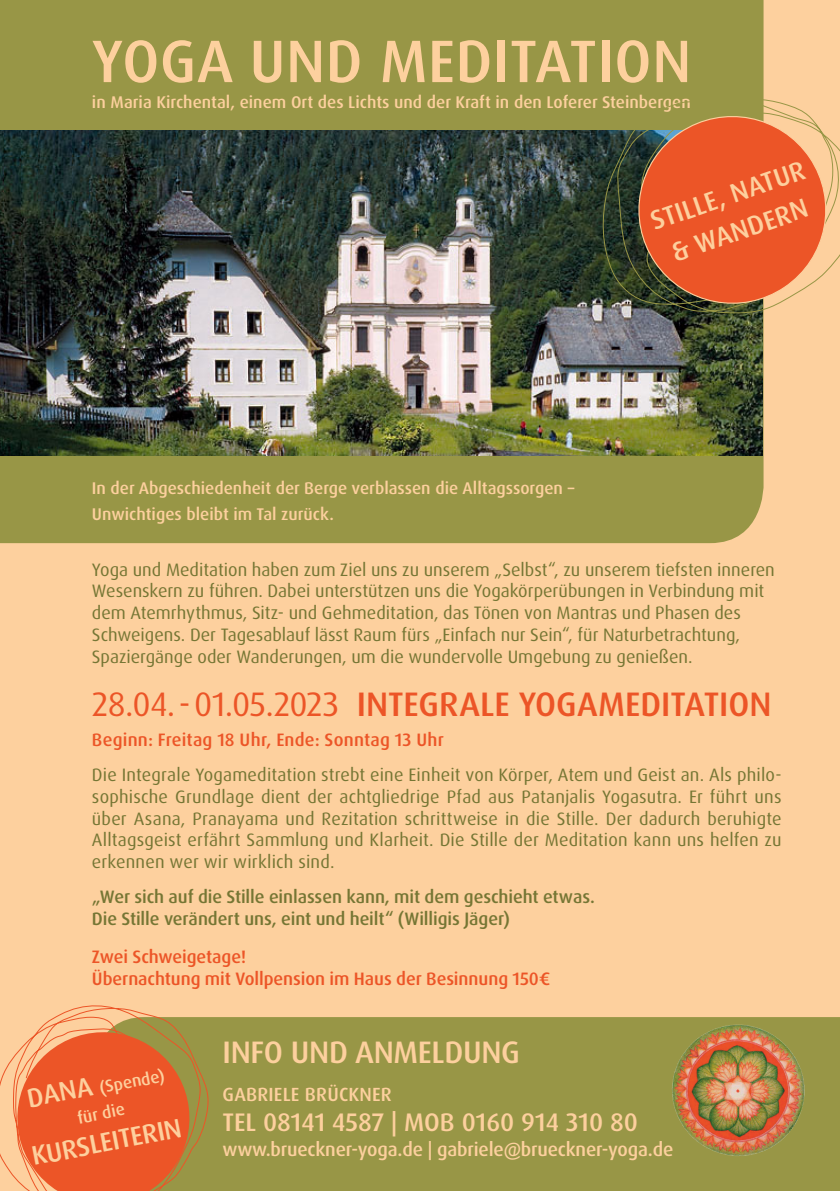
<style>
.page{position:relative;width:840px;height:1191px;background:#fff}
.page>*{position:absolute;margin:0;border:0;box-sizing:border-box;transform-origin:0 0}
.t1{font:500 60px "Dax Pro";letter-spacing:.01em;color:#fdd09e}
.t2{font:500 34px "Dax Pro";color:#ec5527}
.t3{font:500 31px "Dax Pro";letter-spacing:-.01em;color:#fdd09e}
.t4{font:500 26.8px/36.8px "Dax Pro";color:#fdd09e;text-align:center}
.t5{font:500 25.4px "Dax Pro";color:#fdd09e}
.t6{font:500 19px "Dax Pro";letter-spacing:-.01em;color:#fdd09e}
.t7{font:500 19px "Dax Pro";letter-spacing:.01em;color:#fdd09e}
.t8{font:18px/21.6px "Dax Pro";color:#757634;text-align:justify}
.t9{font:500 18px/21.6px "Dax Pro";letter-spacing:-.005em;color:#757634}
.t10{font:500 18px/21.6px "Dax Pro";letter-spacing:-.005em;color:#ec5527}
.t11{font:500 17px/25.4px "Dax Pro";color:#fdd09e}
.s1{font-weight:400}
.s2{font-size:26.8px}
</style>
<div class="page">
<div style="left:0;top:0;width:839px;height:1191px;background:#fdd09e"></div>
<div style="left:0;top:0;width:763px;height:543px;background:#989646"></div>
<div style="left:210px;top:1017px;width:629px;height:174px;background:#989646"></div>
<img style="left:0;top:130px;width:762px;height:325px">
<img style="left:667px;top:1021px;width:139px;height:136px">
<svg style="left:0;top:1005px;width:210px;height:186px"></svg>
<svg style="left:600px;top:95px;width:239px;height:219px"></svg>
<svg style="left:625px;top:104px;width:213px;height:212px"></svg>
<h1 class="t1" style="left:92px;top:23px;width:600px">YOGA UND MEDITATION</h1>
<p class="t11" style="left:92px;top:89px;width:600px">in Maria Kirchental, einem Ort des Lichts und der Kraft in den Loferer Steinbergen</p>
<h3 class="t4" style="left:645px;top:204px;width:163px;rotate:-19deg">STILLE, NATUR &amp; WANDERN</h3>
<p class="t11" style="left:92px;top:476px;width:483px">In der Abgeschiedenheit der Berge verblassen die Alltagssorgen –<br>Unwichtiges bleibt im Tal zurück.</p>
<p class="t8" style="left:92px;top:559px;width:684px;text-align:left">Yoga und Meditation haben zum Ziel uns zu unserem „Selbst“, zu unserem tiefsten inneren Wesenskern zu führen. Dabei unterstützen uns die Yogakörperübungen in Verbindung mit dem Atemrhythmus, Sitz- und Gehmeditation, das Tönen von Mantras und Phasen des Schweigens. Der Tagesablauf lässt Raum fürs „Einfach nur Sein“, für Naturbetrachtung, Spaziergänge oder Wanderungen, um die wundervolle Umgebung zu genießen.</p>
<h2 class="t2" style="left:92px;top:682px;width:680px"><span class="s1">28.04.-01.05.2023</span> INTEGRALE YOGAMEDITATION</h2>
<p class="t10" style="left:92px;top:729px;width:353px">Beginn: Freitag 18 Uhr, Ende: Sonntag 13 Uhr</p>
<p class="t8" style="left:92px;top:764px;width:690px">Die Integrale Yogameditation strebt eine Einheit von Körper, Atem und Geist an. Als philo&shy;sophische Grundlage dient der achtgliedrige Pfad aus Patanjalis Yogasutra. Er führt uns über Asana, Pranayama und Rezitation schrittweise in die Stille. Der dadurch beruhigte Alltagsgeist erfährt Sammlung und Klarheit. Die Stille der Meditation kann uns helfen zu erkennen wer wir wirklich sind.</p>
<p class="t9" style="left:92px;top:886px;width:504px">„Wer sich auf die Stille einlassen kann, mit dem geschieht etwas.<br>Die Stille verändert uns, eint und heilt“ (Willigis Jäger)</p>
<p class="t10" style="left:92px;top:946px;width:459px">Zwei Schweigetage!<br>Übernachtung mit Vollpension im Haus der Besinnung 150€</p>
<p class="t11" style="left:26px;top:1089px;width:140px;text-align:center;rotate:-11deg"><span class="s2">DANA</span> (Spende) für die</p>
<h3 class="t4" style="left:28px;top:1138px;width:154px;rotate:-11deg">KURSLEITERIN</h3>
<h3 class="t3" style="left:222px;top:1032px;width:299px">INFO UND ANMELDUNG</h3>
<p class="t7" style="left:222px;top:1082px;width:171px">GABRIELE BRÜCKNER</p>
<h3 class="t5" style="left:222px;top:1105px;width:417px">TEL 08141 4587 | MOB 0160 914 310 80</h3>
<p class="t6" style="left:222px;top:1137px;width:452px">www.brueckner-yoga.de | gabriele@brueckner-yoga.de</p>
</div>
